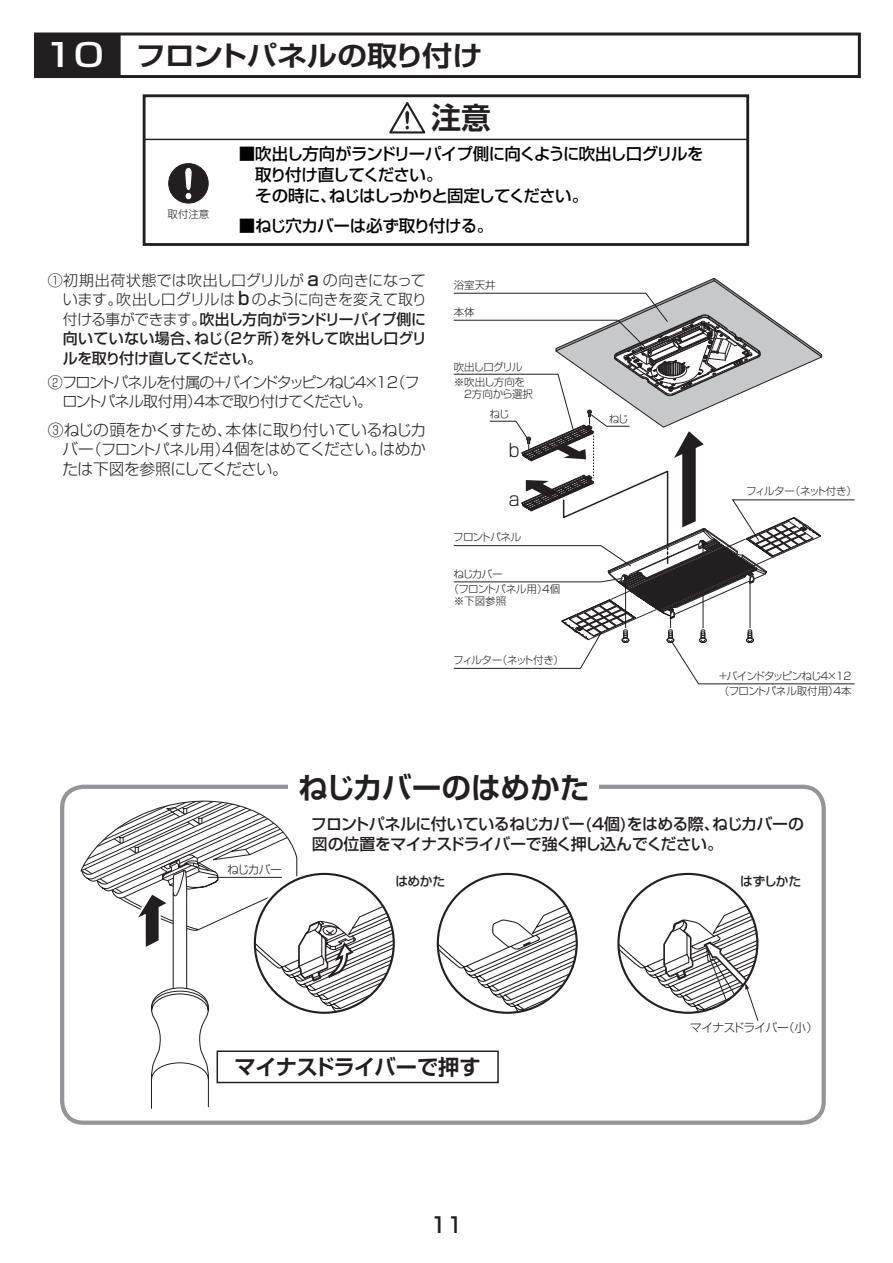
<style>
.page{position:relative;width:893px;height:1263px;background:#fff}
.page>*{position:absolute;margin:0;border:0;box-sizing:border-box;transform-origin:0 0}
.t1{font:700 29.7px "Shin Go Pro De";letter-spacing:-.005em;color:#231f20}
.t2{font:700 27.3px "Shin Go Pro De";letter-spacing:-.025em;color:#231f20;scale:1.1 1}
.t3{font:700 21.3px "Shin Go Pro De";letter-spacing:-.03em;color:#231f20}
.t4{font:500 21.3px "Shin Go Pro";color:#231f20}
.t5{font:300 18px "Shin Go Pro";color:#231f20}
.t6{font:500 16.5px/20.5px "Shin Go Pro";letter-spacing:-.06em;color:#030303}
.t7{font:500 16.5px "Shin Go Pro";letter-spacing:-.035em;color:#030303}
.t8{font:500 15.9px/20.2px "Shin Go Pro";letter-spacing:-.035em;color:#231f20}
.t9{font:300 15.75px/19.5px "Shin Go Pro";letter-spacing:-.03em;color:#231f20;text-align:justify}
.t10{font:300 15px/19.5px "Shin Go Pro";letter-spacing:-.045em;color:#231f20;text-align:justify}
.t11{font:300 15px/19.5px "Shin Go Pro";letter-spacing:-.08em;color:#231f20}
.t12{font:500 12.75px "Shin Go Pro";letter-spacing:-.035em;color:#231f20}
.t13{font:300 11.7px "Shin Go Pro";letter-spacing:-.055em;color:#231f20}
.t14{font:300 10.5px/15px "Shin Go Pro";letter-spacing:-.065em;color:#231f20}
.t15{font:300 10.5px/20px "Shin Go Pro";letter-spacing:-.045em;color:#231f20}
.t16{font:300 10.35px "Shin Go Pro";color:#231f20}
.s1{font-family:"Shin Go Pro";font-weight:500;font-size:31.65px;color:#fff}
.s2{font-weight:500;font-size:18px}
.s3{font-weight:500}
.s4{font-size:15px}
</style>
<div class="page">
<div style="left:34px;top:34px;width:85px;height:42px;background:#231f20"></div>
<div style="left:33px;top:33px;width:827px;height:45px;border:3px solid #231f20"></div>
<hr style="left:118px;top:34px;width:3px;height:42px;background:#231f20">
<svg style="left:453px;top:278px;width:402px;height:406px"></svg>
<svg style="left:389px;top:102px;width:37px;height:32px"></svg>
<div style="left:143px;top:94px;width:606px;height:152px;border:3px solid #231f20"></div>
<hr style="left:145px;top:139px;width:603px;height:1px;background:#231f20">
<div style="left:169px;top:164px;width:39px;height:39px;background:#231f20;border-radius:50%"></div>
<div style="left:168px;top:163px;width:40px;height:40px;border:1px solid #231f20;border-radius:50%"></div>
<svg style="left:185px;top:168px;width:7px;height:31px"></svg>
<div style="left:60px;top:785px;width:765px;height:340px;border:4px solid #939598;border-radius:21px"></div>
<svg style="left:74px;top:790px;width:320px;height:319px"></svg>
<svg style="left:619px;top:904px;width:140px;height:117px"></svg>
<svg style="left:436px;top:904px;width:142px;height:109px"></svg>
<div style="left:216px;top:1051px;width:283px;height:32px;border:1px solid #231f20"></div>
<div style="left:288px;top:768px;width:311px;height:38px;background:#fff"></div>
<hr style="left:208px;top:877px;width:74px;height:1px;background:#231f20">
<h2 class="t2" style="left:44px;top:33px;width:400px"><span class="s1">10</span> フロントパネルの取り付け</h2>
<p class="t16" style="left:168px;top:205px;width:43px">取付注意</p>
<h1 class="t1" style="left:431px;top:93px;width:61px">注意</h1>
<p class="t6" style="left:239px;top:142px;width:466px">■吹出し方向がランドリーパイプ側に向くように吹出し口グリルを　取り付け直してください。<br>　その時に、ねじはしっかりと固定してください。</p>
<p class="t7" style="left:239px;top:212px;width:256px">■ねじ穴カバーは必ず取り付ける。</p>
<p class="t10" style="left:63px;top:268px;width:366px;text-indent:-15px">①初期出荷状態では吹出し口グリルが <span class="s2">a</span> の向きになっています。吹出し口グリルは <span class="s2">b</span> のように向きを変えて取り付ける事ができます。<span class="s3">吹出し方向がランドリーパイプ側に向いていない場合、ねじ（２ケ所）を外して吹出し口グリルを取り付け直してください。　</span></p>
<p class="t11" style="left:62px;top:371px;width:358px;text-indent:-15px">②フロントパネルを付属の+バインドタッピンねじ4×12（フロントパネル取付用）４本で取り付けてください。</p>
<p class="t9" style="left:62px;top:418px;width:365px;text-indent:-15px">③ねじの頭をかくすため、本体に取り付いているねじカバー<span class="s4">（フロントパネル用）</span>４個をはめてください。はめかたは下図を参照にしてください。</p>
<p class="t14" style="left:454px;top:276px;width:43px">浴室天井</p>
<p class="t14" style="left:454px;top:303px;width:22px">本体</p>
<p class="t14" style="left:454px;top:358px;width:73px">吹出し口グリル※吹出し方向を</p>
<p class="t15" style="left:489px;top:383px;width:45px;text-indent:-36px">　２方向から選択ねじ</p>
<p class="t5" style="left:508px;top:436px;width:13px">b</p>
<p class="t5" style="left:508px;top:484px;width:13px">a</p>
<p class="t14" style="left:453px;top:529px;width:70px">フロントパネル</p>
<p class="t14" style="left:448px;top:565px;width:113px;text-indent:5px">ねじカバー<br>（フロントパネル用）４個</p>
<p class="t14" style="left:454px;top:592px;width:54px">※下図参照</p>
<p class="t14" style="left:453px;top:651px;width:112px">フィルター（ネット付き）</p>
<p class="t14" style="left:608px;top:410px;width:21px">ねじ</p>
<h1 class="t1" style="left:298px;top:763px;width:293px">ねじカバーのはめかた</h1>
<p class="t14" style="left:746px;top:482px;width:112px">フィルター（ネット付き）</p>
<p class="t14" style="left:718px;top:667px;width:134px">+バインドタッピンねじ4×12（フロントパネル取付用）４本</p>
<p class="t13" style="left:227px;top:860px;width:56px">ねじカバー</p>
<p class="t8" style="left:311px;top:811px;width:494px">フロントパネルに付いているねじカバー(4個)をはめる際、ねじカバーの図の位置をマイナスドライバーで強く押し込んでください。</p>
<p class="t12" style="left:395px;top:871px;width:51px">はめかた</p>
<p class="t12" style="left:740px;top:871px;width:62px">はずしかた</p>
<p class="t13" style="left:690px;top:1018px;width:129px">マイナスドライバー（小）</p>
<h3 class="t3" style="left:234px;top:1049px;width:248px">マイナスドライバーで押す</h3>
<h3 class="t4" style="left:430px;top:1207px;width:34px">11</h3>
</div>
